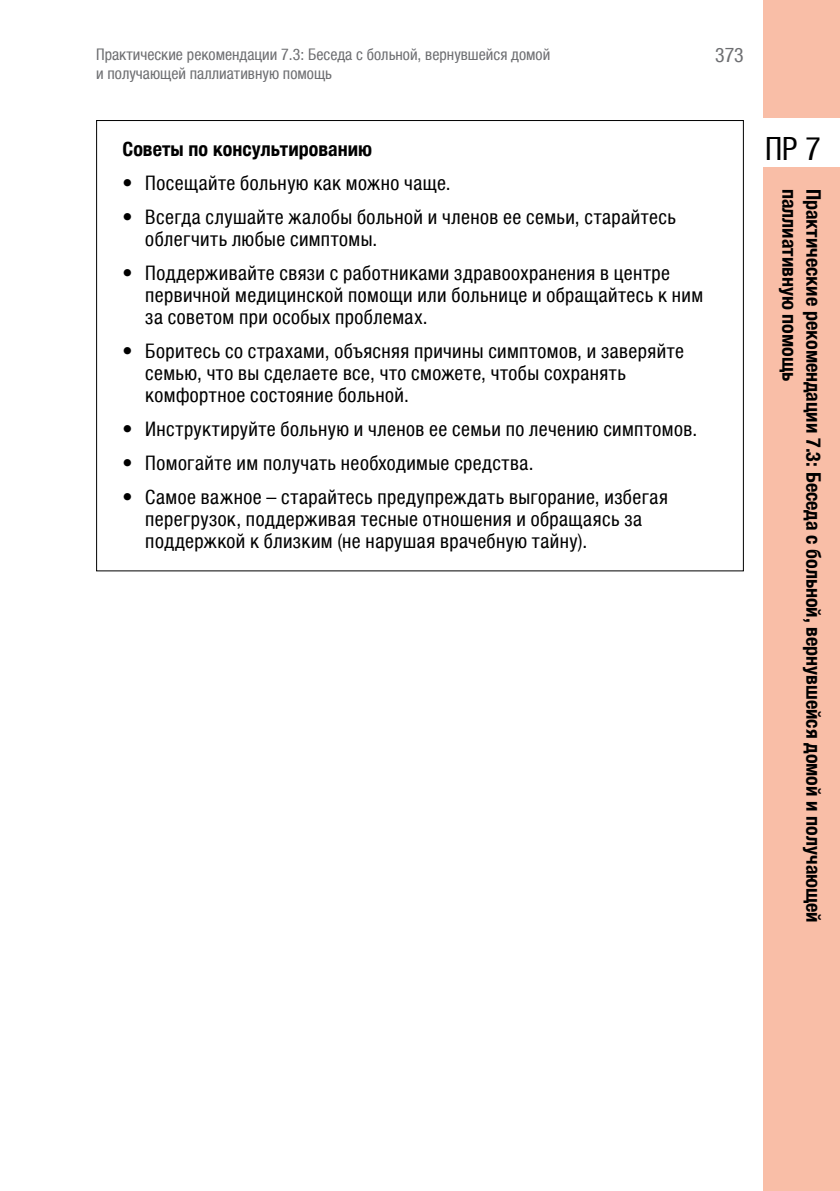
<style>
.page{position:relative;width:840px;height:1191px;background:#fff}
.page>*{position:absolute;margin:0;border:0;box-sizing:border-box;transform-origin:0 0}
.t1{font:condensed 32px "Helvetica Neue LTCYR";color:#000}
.t2{font:condensed 20px/22px "Helvetica Neue LTCYR";letter-spacing:.02em;color:#000}
.t3{font:700 condensed 20px "Helvetica Neue LTCYR";color:#000}
.t4{font:condensed 20px "Helvetica Neue LTCYR";color:#6d6e71}
.t5{font:condensed 16px/19.2px "Helvetica Neue LTCYR";color:#6d6e71}
</style>
<div class="page">
<div style="left:762px;top:167px;width:77px;height:1024px;background:#f9bea7"></div>
<div style="left:762px;top:0;width:77px;height:118px;background:#f9bea7"></div>
<p class="t5" style="left:96px;top:44px;width:455px">Практические рекомендации 7.3: Беседа с больной, вернувшейся домой и получающей паллиативную помощь</p>
<p class="t4" style="left:714px;top:45px;width:30px">373</p>
<p class="t3" style="left:122px;top:138px;width:251px">Советы по консультированию</p>
<h1 class="t1" style="left:764px;top:131px;width:57px">ПР 7</h1>
<p class="t2" style="left:122px;top:172px;width:329px">• Посещайте больную как можно чаще.</p>
<p class="t2" style="left:145px;top:206px;width:532px;text-indent:-23px">• Всегда слушайте жалобы больной и членов ее семьи, старайтесь облегчить любые симптомы.</p>
<p class="t2" style="left:145px;top:262px;width:559px;text-indent:-23px">• Поддерживайте связи с работниками здравоохранения в центре первичной медицинской помощи или больнице и обращайтесь к ним за советом при особых проблемах.</p>
<p class="t2" style="left:145px;top:340px;width:540px;text-indent:-23px">• Боритесь со страхами, объясняя причины симптомов, и заверяйте семью, что вы сделаете все, что сможете, чтобы сохранять комфортное состояние больной.</p>
<p class="t2" style="left:122px;top:418px;width:575px">• Инструктируйте больную и членов ее семьи по лечению симптомов.</p>
<p class="t2" style="left:122px;top:452px;width:412px">• Помогайте им получать необходимые средства.</p>
<p class="t2" style="left:145px;top:486px;width:524px;text-indent:-23px">• Самое важное – старайтесь предупреждать выгорание, избегая перегрузок, поддерживая тесные отношения и обращаясь за поддержкой к близким (не нарушая врачебную тайну).</p>
<p class="t3" style="left:800px;top:189px;width:194px;rotate:90deg">паллиативную помощь</p>
<p class="t3" style="left:824px;top:189px;width:735px;rotate:90deg">Практические рекомендации 7.3: Беседа с больной, вернувшейся домой и получающей</p>
</div>
